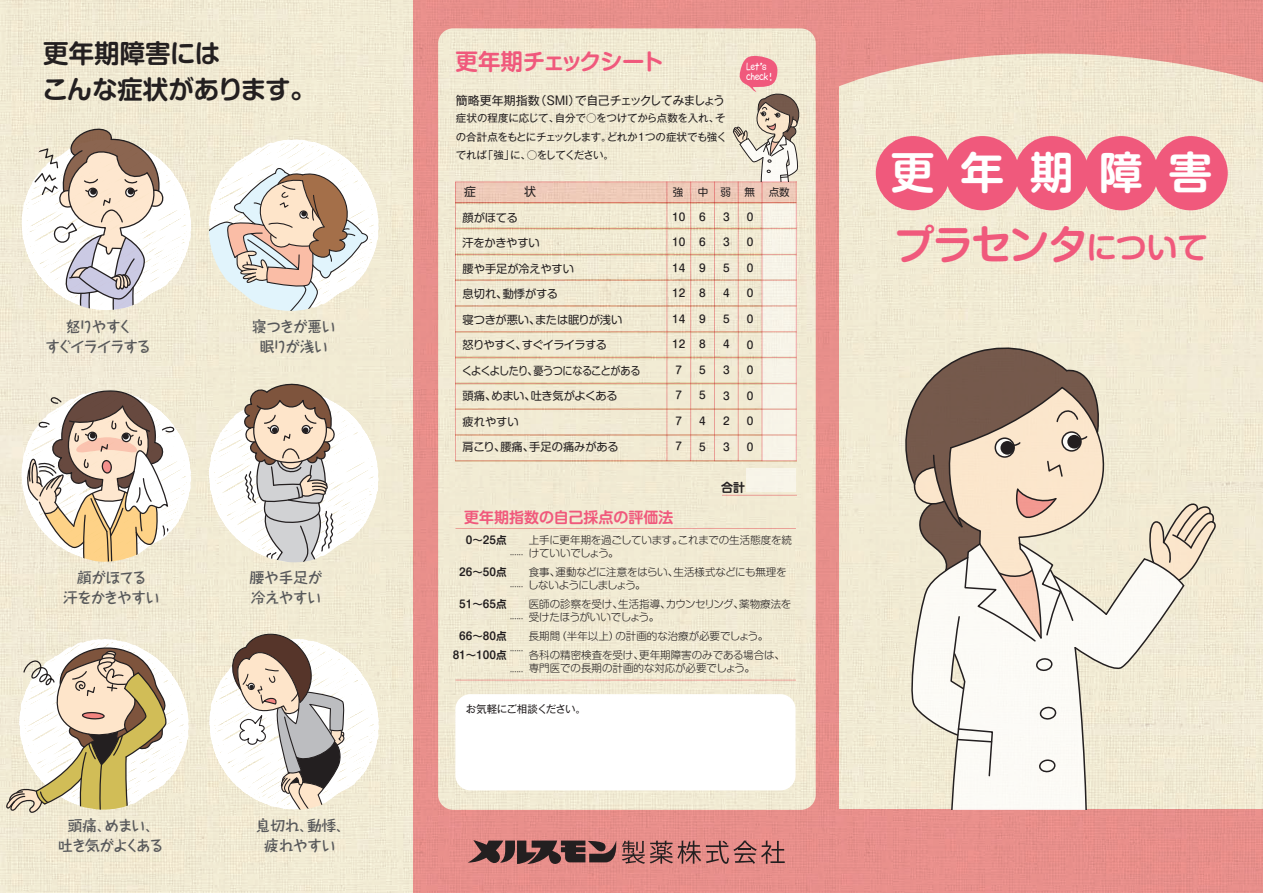
<style>
.page{position:relative;width:1263px;height:893px;background:#fff}
.page>*{position:absolute;margin:0;border:0;box-sizing:border-box;transform-origin:0 0}
.t1{font:700 43.8px "Shin M Go Pro De";letter-spacing:.585em;color:#fff}
.t2{font:700 40.95px "Shin M Go Pro De";letter-spacing:-.06em;color:#f0597c}
.t3{font:700 25.5px/35.7px "Shin M Go Pro De";letter-spacing:-.005em;color:#231f20}
.t4{font:700 22.5px "Shin M Go Pro De";letter-spacing:-.08em;color:#f0597c}
.t5{font:700 15px "Shin M Go Pro De";color:#f0597c}
.t6{font:700 14.7px/20.1px "Taka Hand Std De";letter-spacing:-.07em;color:#57585a;text-align:center}
.t7{font:700 14.7px/20.1px "Taka Hand Std De";letter-spacing:-.11em;color:#57585a;text-align:center}
.t8{font:700 14.7px/20.1px "Taka Hand Std De";letter-spacing:-.01em;color:#57585a;text-align:center}
.t9{font:700 14.7px/20.1px "Taka Hand Std De";letter-spacing:-.05em;color:#57585a;text-align:center}
.t10{font:700 14.7px/20.1px "Taka Hand Std De";letter-spacing:-.025em;color:#57585a}
.t11{font:12px "Gothic MB101 Pr 5";letter-spacing:-.055em;color:#231f20}
.t12{font:12px "Shin M Go Pro";color:#231f20}
.t13{font:700 12px "Shin M Go Pro De";color:#231f20}
.t14{font:11.25px "Shin M Go Pro";letter-spacing:-.03em;color:#231f20}
.t15{font:11.25px "Shin M Go Pro";letter-spacing:-.005em;color:#231f20}
.t16{font:11.25px "Shin M Go Pro";letter-spacing:-.05em;color:#231f20;scale:.9 1}
.t17{font:11.25px "Shin M Go Pro";letter-spacing:-.055em;color:#231f20}
.t18{font:11.25px "Shin M Go Pro";letter-spacing:-.01em;color:#231f20}
.t19{font:300 10.5px/12.8px "Shin M Go Pro";letter-spacing:-.01em;color:#231f20}
.t20{font:10.5px/18.3px "Gothic MB101 Pr 5";letter-spacing:-.03em;color:#231f20}
.t21{font:500 10.5px "Shin M Go Pro";color:#231f20}
.t22{font:300 10.5px/12.8px "Shin M Go Pro";letter-spacing:-.03em;color:#231f20}
.t23{font:700 10.5px/19.2px "Shin M Go Pro De";color:#231f20;text-align:right}
.t24{font:10.5px "Gothic MB101 Pr 5";letter-spacing:-.05em;color:#231f20}
.t25{font:10.5px "Shin M Go Pro";color:#231f20}
.t26{font:8.55px/10.5px "mikachan o PB";color:#fff}
.t27{font:500 6px "Gothic BBB Pro";color:#231f20}
.s1{font-size:30.75px}
</style>
<div class="page">
<img style="left:0;top:0;width:1263px;height:893px">
<svg style="left:468px;top:840px;width:148px;height:25px;background:#744d4b"></svg>
<svg style="left:622px;top:840px;width:163px;height:24px;background:#b3706d"></svg>
<svg style="left:892px;top:341px;width:325px;height:469px"></svg>
<svg style="left:12px;top:124px;width:379px;height:199px"></svg>
<svg style="left:12px;top:380px;width:379px;height:195px"></svg>
<svg style="left:3px;top:627px;width:388px;height:196px"></svg>
<svg style="left:733px;top:54px;width:69px;height:127px;background:#dac1b6"></svg>
<div style="left:456px;top:182px;width:340px;height:21px;background:#efcab9"></div>
<div style="left:762px;top:203px;width:34px;height:258px;background:#f7f4e8"></div>
<div style="left:746px;top:468px;width:50px;height:24px;background:#f7f4e8"></div>
<div style="left:455px;top:694px;width:340px;height:96px;background:#fff;border-radius:15px"></div>
<hr style="left:455px;top:202px;width:341px;height:1px;background:#f7abb4">
<hr style="left:455px;top:228px;width:341px;height:1px;background:#f7abb4">
<hr style="left:455px;top:254px;width:341px;height:1px;background:#f7abb4">
<hr style="left:455px;top:280px;width:341px;height:1px;background:#f7abb4">
<hr style="left:455px;top:306px;width:341px;height:1px;background:#f7abb4">
<hr style="left:455px;top:331px;width:341px;height:1px;background:#f7abb4">
<hr style="left:456px;top:357px;width:340px;height:1px;background:#f7abb4">
<hr style="left:456px;top:383px;width:340px;height:1px;background:#f7abb4">
<hr style="left:456px;top:409px;width:340px;height:1px;background:#f7abb4">
<hr style="left:456px;top:435px;width:340px;height:1px;background:#f7abb4">
<hr style="left:456px;top:460px;width:340px;height:1px;background:#f7abb4">
<hr style="left:666px;top:182px;width:1px;height:279px;background:#f7abb4">
<hr style="left:455px;top:182px;width:1px;height:279px;background:#f7abb4">
<hr style="left:690px;top:182px;width:1px;height:279px;background:#f7abb4">
<hr style="left:714px;top:182px;width:1px;height:279px;background:#f7abb4">
<hr style="left:738px;top:182px;width:1px;height:279px;background:#f7abb4">
<hr style="left:762px;top:182px;width:1px;height:279px;background:#f7abb4">
<hr style="left:796px;top:182px;width:1px;height:279px;background:#f7abb4">
<hr style="left:456px;top:182px;width:340px;height:1px;background:#f7abb4">
<hr style="left:455px;top:528px;width:341px;height:1px;background:#f7abb4">
<hr style="left:455px;top:680px;width:341px;height:1px;background:#f7abb4">
<hr style="left:722px;top:495px;width:75px;height:1px;background:#f7abb4">
<div style="left:876px;top:136px;width:74px;height:74px;background:#f0597c;border-radius:50%"></div>
<div style="left:945px;top:136px;width:74px;height:74px;background:#f0597c;border-radius:50%"></div>
<div style="left:1015px;top:136px;width:74px;height:74px;background:#f0597c;border-radius:50%"></div>
<div style="left:1084px;top:136px;width:74px;height:74px;background:#f0597c;border-radius:50%"></div>
<div style="left:1153px;top:136px;width:75px;height:74px;background:#f0597c;border-radius:50%"></div>
<h3 class="t3" style="left:42px;top:32px;width:275px">更年期障害には<br>こんな症状があります。</h3>
<h3 class="t4" style="left:456px;top:44px;width:210px">更年期チェックシート</h3>
<p class="t11" style="left:456px;top:91px;width:271px">簡略更年期指数（ＳＭＩ）で自己チェックしてみましょう</p>
<p class="t20" style="left:456px;top:108px;width:273px">症状の程度に応じて、自分で○をつけてから点数を入れ、その合計点をもとにチェックします。どれか1つの症状でも強くでれば「強」に、○をしてください。</p>
<h3 class="t7" style="left:45px;top:315px;width:107px">怒りやすく<br>すぐイライラする</h3>
<h3 class="t9" style="left:252px;top:315px;width:85px">寝つきが悪い眠りが浅い</h3>
<p class="t12" style="left:464px;top:182px;width:73px">症　　　　状</p>
<p class="t14" style="left:463px;top:208px;width:57px">顔がほてる</p>
<p class="t14" style="left:463px;top:234px;width:79px">汗をかきやすい</p>
<p class="t18" style="left:463px;top:259px;width:113px">腰や手足が冷えやすい</p>
<p class="t15" style="left:463px;top:285px;width:97px">息切れ、動悸がする</p>
<p class="t14" style="left:463px;top:310px;width:161px">寝つきが悪い、または眠りが浅い</p>
<p class="t17" style="left:463px;top:336px;width:146px">怒りやすく、すぐイライラする</p>
<p class="t16" style="left:462px;top:361px;width:200px">くよくよしたり、憂うつになることがある</p>
<p class="t14" style="left:463px;top:387px;width:157px">頭痛、めまい、吐き気がよくある</p>
<p class="t14" style="left:463px;top:412px;width:58px">疲れやすい</p>
<p class="t15" style="left:463px;top:438px;width:158px">肩こり、腰痛、手足の痛みがある</p>
<p class="t25" style="left:673px;top:184px;width:12px">強</p>
<p class="t25" style="left:698px;top:184px;width:35px">中 弱</p>
<p class="t21" style="left:672px;top:208px;width:15px">10</p>
<p class="t21" style="left:672px;top:234px;width:15px">10</p>
<p class="t21" style="left:672px;top:259px;width:15px">14</p>
<p class="t21" style="left:672px;top:285px;width:15px">12</p>
<p class="t21" style="left:672px;top:310px;width:15px">14</p>
<p class="t21" style="left:672px;top:336px;width:15px">12</p>
<p class="t21" style="left:675px;top:361px;width:8px">7</p>
<p class="t21" style="left:675px;top:387px;width:8px">7</p>
<p class="t21" style="left:675px;top:412px;width:8px">7</p>
<p class="t21" style="left:675px;top:438px;width:8px">7</p>
<p class="t21" style="left:699px;top:208px;width:8px">6</p>
<p class="t21" style="left:699px;top:234px;width:8px">6</p>
<p class="t21" style="left:699px;top:259px;width:8px">9</p>
<p class="t21" style="left:699px;top:285px;width:8px">8</p>
<p class="t21" style="left:699px;top:310px;width:8px">9</p>
<p class="t21" style="left:699px;top:336px;width:8px">8</p>
<p class="t21" style="left:699px;top:361px;width:8px">5</p>
<p class="t21" style="left:699px;top:387px;width:8px">5</p>
<p class="t21" style="left:699px;top:412px;width:8px">4</p>
<p class="t21" style="left:699px;top:438px;width:8px">5</p>
<p class="t21" style="left:723px;top:208px;width:8px">3</p>
<p class="t21" style="left:723px;top:234px;width:8px">3</p>
<p class="t21" style="left:723px;top:259px;width:8px">5</p>
<p class="t21" style="left:723px;top:285px;width:8px">4</p>
<p class="t21" style="left:723px;top:310px;width:8px">5</p>
<p class="t21" style="left:723px;top:336px;width:8px">4</p>
<p class="t21" style="left:723px;top:361px;width:8px">3</p>
<p class="t21" style="left:723px;top:387px;width:8px">3</p>
<p class="t21" style="left:723px;top:413px;width:8px">2</p>
<p class="t21" style="left:723px;top:438px;width:8px">3</p>
<p class="t26" style="left:746px;top:61px;width:27px">Let’s check !</p>
<p class="t25" style="left:744px;top:184px;width:12px">無</p>
<p class="t25" style="left:769px;top:184px;width:22px">点数</p>
<p class="t21" style="left:747px;top:208px;width:8px">0</p>
<p class="t21" style="left:747px;top:234px;width:8px">0</p>
<p class="t21" style="left:747px;top:259px;width:8px">0</p>
<p class="t21" style="left:747px;top:285px;width:8px">0</p>
<p class="t21" style="left:747px;top:310px;width:8px">0</p>
<p class="t21" style="left:747px;top:336px;width:8px">0</p>
<p class="t21" style="left:747px;top:362px;width:8px">0</p>
<p class="t21" style="left:747px;top:387px;width:8px">0</p>
<p class="t21" style="left:747px;top:413px;width:8px">0</p>
<p class="t21" style="left:747px;top:438px;width:8px">0</p>
<h3 class="t6" style="left:63px;top:566px;width:98px">顔がほてる<br>汗をかきやすい</h3>
<h3 class="t10" style="left:250px;top:566px;width:74px">腰や手足が冷えやすい</h3>
<h3 class="t6" style="left:58px;top:814px;width:107px">頭痛、めまい、吐き気がよくある</h3>
<h3 class="t8" style="left:256px;top:814px;width:97px">息切れ、動悸、疲れやすい</h3>
<h3 class="t5" style="left:464px;top:505px;width:211px">更年期指数の自己採点の評価法</h3>
<p class="t13" style="left:721px;top:477px;width:25px">合計</p>
<p class="t23" style="left:466px;top:529px;width:42px">0～25点</p>
<p class="t23" style="left:459px;top:561px;width:49px">26～50点</p>
<p class="t23" style="left:459px;top:593px;width:49px">51～65点</p>
<p class="t23" style="left:453px;top:625px;width:55px">66～80点<br>81～100点</p>
<p class="t19" style="left:529px;top:533px;width:265px">上手に更年期を過ごしています。これまでの生活態度を続けていいでしょう。</p>
<p class="t22" style="left:528px;top:565px;width:260px">食事、運動などに注意をはらい、生活様式などにも無理をしないようにしましょう。</p>
<p class="t19" style="left:529px;top:596px;width:264px">医師の診察を受け、生活指導、カウンセリング、薬物療法を受けたほうがいいでしょう。</p>
<p class="t19" style="left:529px;top:625px;width:264px;line-height:19.2px">長期間（半年以上）の計画的な治療が必要でしょう。<br>各科の精密検査を受け、更年期障害のみである場合は、　</p>
<p class="t19" style="left:529px;top:660px;width:228px">専門医での長期の計画的な対応が必要でしょう。</p>
<p class="t27" style="left:508px;top:550px;width:19px">・・・・・・</p>
<p class="t27" style="left:508px;top:582px;width:19px">・・・・・・</p>
<p class="t27" style="left:508px;top:614px;width:19px">・・・・・・</p>
<p class="t27" style="left:508px;top:646px;width:19px">・・・・・・</p>
<p class="t27" style="left:508px;top:667px;width:19px">・・・・・・</p>
<p class="t24" style="left:466px;top:700px;width:122px">お気軽にご相談ください。</p>
<h1 class="t1" style="left:891px;top:136px;width:323px">更年期障害</h1>
<h2 class="t2" style="left:894px;top:211px;width:316px">プラセンタ<span class="s1">について</span></h2>
</div>
